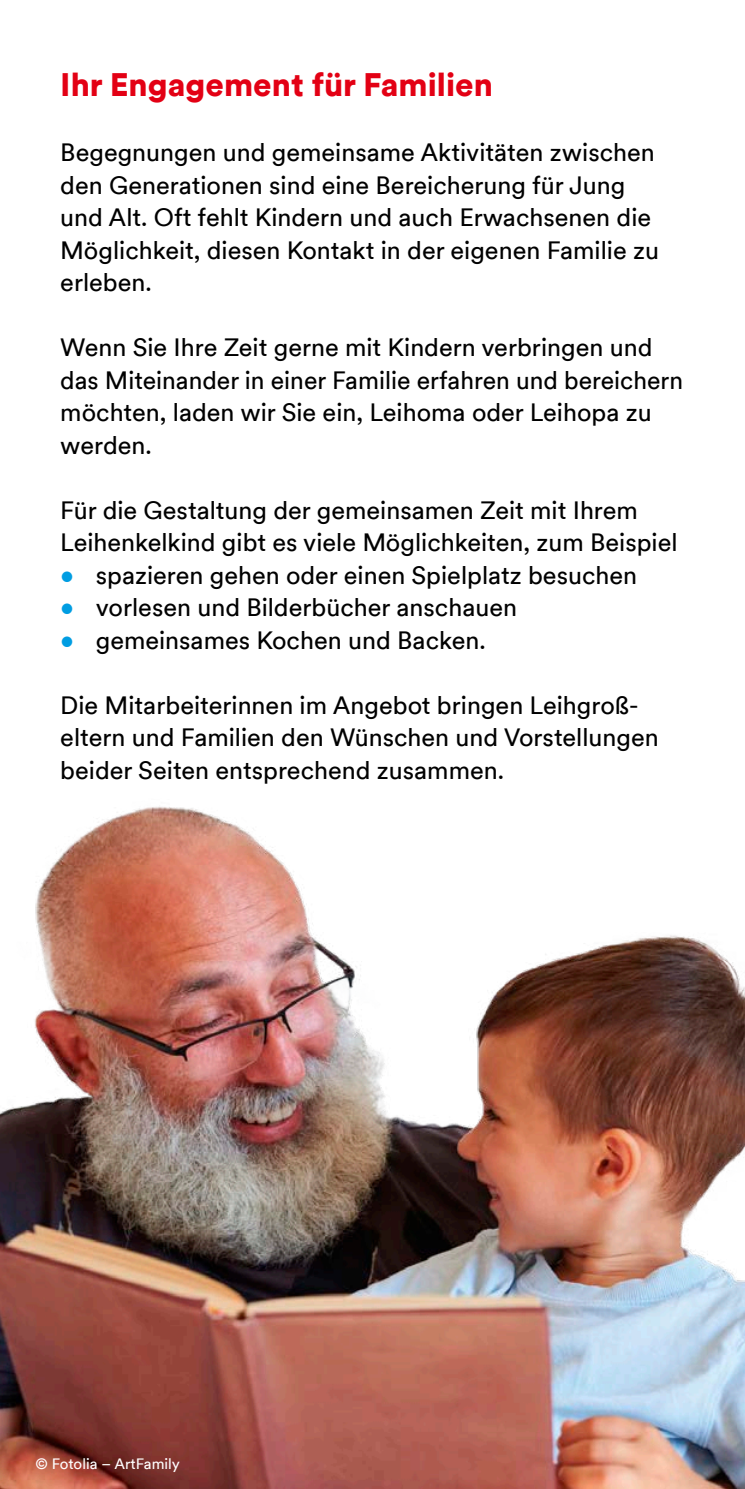
<style>
.page{position:relative;width:745px;height:1489px;background:#fff}
.page>*{position:absolute;margin:0;border:0;box-sizing:border-box;transform-origin:0 0}
.t1{font:900 32.5px "Duesseldorf Circular TT";color:#e30014}
.t2{font:25px/32.5px "Duesseldorf Circular TT";color:#000}
.t3{font:15px "Duesseldorf Circular TT";color:#fff}
.s1{color:#009de2}
</style>
<div class="page">
<img style="left:0;top:806px;width:744px;height:682px">
<h1 class="t1" style="left:60px;top:62px;width:434px">Ihr Engagement für Familien</h1>
<p class="t2" style="left:60px;top:135px;width:599px">Begegnungen und gemeinsame Aktivitäten zwischen den Generationen sind eine Bereicherung für Jung und Alt. Oft fehlt Kindern und auch Erwachsenen die Möglichkeit, diesen Kontakt in der eigenen Familie zu erleben.</p>
<p class="t2" style="left:60px;top:330px;width:624px">Wenn Sie Ihre Zeit gerne mit Kindern verbringen und das Miteinander in einer Familie erfahren und bereichern möchten, laden wir Sie ein, Leihoma oder Leihopa zu werden.</p>
<p class="t2" style="left:60px;top:492px;width:618px">Für die Gestaltung der gemeinsamen Zeit mit Ihrem<br>Leihenkelkind gibt es viele Möglichkeiten, zum Beispiel</p>
<p class="t2" style="left:60px;top:557px;width:578px"><span class="s1">•</span> spazieren gehen oder einen Spielplatz besuchen</p>
<p class="t2" style="left:60px;top:590px;width:458px"><span class="s1">•</span> vorlesen und Bilderbücher anschauen</p>
<p class="t2" style="left:60px;top:622px;width:426px"><span class="s1">•</span> gemeinsames Kochen und Backen.</p>
<p class="t2" style="left:60px;top:687px;width:599px">Die Mitarbeiterinnen im Angebot bringen Leihgroß&shy;eltern und Familien den Wünschen und Vorstellungen beider Seiten entsprechend zusammen.</p>
<p class="t3" style="left:35px;top:1453px;width:146px">© Fotolia – ArtFamily</p>
</div>
